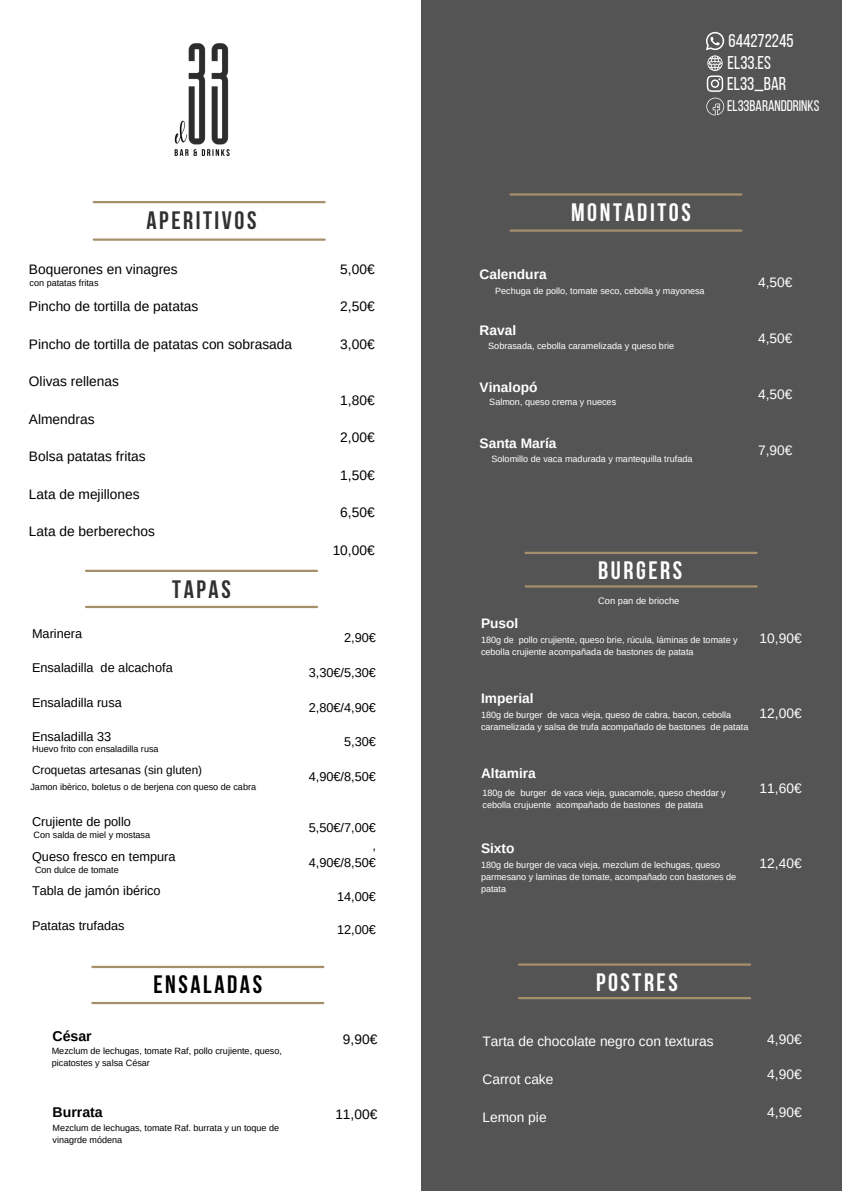
<style>
.page{position:relative;width:842px;height:1191px;background:#fff}
.page>*{position:absolute;margin:0;border:0;box-sizing:border-box;transform-origin:0 0}
.t1{font:700 25.1px "Bebas Neue";letter-spacing:.1em;color:#fff}
.t2{font:700 25.1px "Bebas Neue";letter-spacing:.1em;color:#313131}
.t3{font:700 25.1px "Bebas Neue";letter-spacing:.1em;color:#000}
.t4{font:18.5px "Bebas Neue";color:#fff}
.t5{font:15.3px "Bebas Neue";color:#fff}
.t6{font:700 14.1px "Arimo";color:#000}
.t7{font:13.7px "Arimo";color:#000}
.t8{font:13.7px "Arimo";color:#fff}
.t9{font:700 13.7px "Arimo";color:#fff}
.t10{font:12.7px/17.2px "Arimo";color:#000;text-align:right}
.t11{font:11.7px "Arimo";color:#000}
.t12{font:9.3px "Arimo";color:#fff}
.t13{font:9.1px/12px "Arimo";color:#fff}
.t14{font:9.1px/12px "Arimo";color:#000}
.t15{font:9px/12px "Arimo";color:#000}
</style>
<div class="page">
<div style="left:421px;top:0;width:421px;height:1190px;background:#545454"></div>
<img style="left:174px;top:43px;width:56px;height:113px">
<hr style="left:94px;top:201px;width:231px;height:2px;background:#a68f6b">
<hr style="left:94px;top:238px;width:231px;height:3px;background:#a68f6b">
<hr style="left:519px;top:963px;width:231px;height:2px;background:#a68f6b">
<hr style="left:519px;top:996px;width:231px;height:3px;background:#a68f6b">
<hr style="left:92px;top:965px;width:231px;height:2px;background:#a68f6b">
<hr style="left:92px;top:1001px;width:231px;height:3px;background:#a68f6b">
<hr style="left:510px;top:193px;width:231px;height:3px;background:#a68f6b">
<hr style="left:510px;top:229px;width:231px;height:3px;background:#a68f6b">
<hr style="left:526px;top:551px;width:231px;height:3px;background:#a68f6b">
<hr style="left:526px;top:585px;width:231px;height:2px;background:#a68f6b">
<hr style="left:86px;top:569px;width:231px;height:3px;background:#a68f6b">
<hr style="left:86px;top:605px;width:231px;height:3px;background:#a68f6b">
<svg style="left:706px;top:32px;width:18px;height:60px"></svg>
<svg style="left:706px;top:98px;width:18px;height:17px"></svg>
<h5 class="t2" style="left:147px;top:211px;width:111px">APERITIVOS</h5>
<h4 class="t7" style="left:29px;top:261px;width:150px">Boquerones en vinagres</h4>
<h4 class="t7" style="left:29px;top:298px;width:171px">Pincho de tortilla de patatas</h4>
<p class="t7" style="left:29px;top:336px;width:265px">Pincho de tortilla de patatas con sobrasada</p>
<h1 class="t7" style="left:29px;top:373px;width:91px">Olivas rellenas</h1>
<h4 class="t7" style="left:29px;top:411px;width:67px">Almendras</h4>
<h4 class="t7" style="left:29px;top:448px;width:118px">Bolsa patatas fritas</h4>
<h4 class="t7" style="left:29px;top:486px;width:112px">Lata de mejillones</h4>
<h4 class="t7" style="left:29px;top:523px;width:127px">Lata de berberechos</h4>
<p class="t14" style="left:30px;top:277px;width:70px">con patatas fritas</p>
<p class="t2" style="left:172px;top:579px;width:60px">TAPAS</p>
<p class="t10" style="left:32px;top:624px;width:52px">Marinera</p>
<p class="t10" style="left:32px;top:659px;width:142px">Ensaladilla de alcachofa</p>
<p class="t10" style="left:32px;top:693px;width:91px">Ensaladilla rusa</p>
<h4 class="t10" style="left:32px;top:728px;width:81px">Ensaladilla 33</h4>
<h4 class="t11" style="left:32px;top:763px;width:172px">Croquetas artesanas (sin gluten)</h4>
<h4 class="t10" style="left:32px;top:813px;width:100px">Crujiente de pollo</h4>
<h4 class="t10" style="left:32px;top:847px;width:145px">Queso fresco en tempura</h4>
<h1 class="t10" style="left:32px;top:882px;width:130px">Tabla de jamón ibérico</h1>
<p class="t10" style="left:32px;top:916px;width:94px">Patatas trufadas</p>
<p class="t14" style="left:32px;top:743px;width:128px">Huevo frito con ensaladilla rusa</p>
<p class="t14" style="left:30px;top:781px;width:227px">Jamon ibèrico, boletus o de berjena con queso de cabra</p>
<p class="t14" style="left:34px;top:828px;width:118px">Con salda de miel y mostasa</p>
<h4 class="t14" style="left:35px;top:863px;width:85px">Con dulce de tomate</h4>
<h5 class="t6" style="left:53px;top:1028px;width:41px">César</h5>
<h5 class="t3" style="left:154px;top:974px;width:110px">ENSALADAS</h5>
<h5 class="t14" style="left:52px;top:1044px;width:232px">Mezclum de lechugas, tomate Raf, pollo crujiente, queso, picatostes y salsa César</h5>
<h5 class="t6" style="left:53px;top:1104px;width:52px">Burrata</h5>
<h5 class="t15" style="left:53px;top:1121px;width:228px">Mezclum de lechugas, tomate Raf. burrata y un toque de vinagrde módena</h5>
<h4 class="t7" style="left:340px;top:261px;width:36px">5,00€</h4>
<h4 class="t7" style="left:340px;top:298px;width:36px">2,50€</h4>
<h4 class="t7" style="left:340px;top:336px;width:36px">3,00€</h4>
<h4 class="t7" style="left:340px;top:392px;width:36px">1,80€</h4>
<h5 class="t7" style="left:340px;top:430px;width:36px">2,00€</h5>
<h5 class="t7" style="left:340px;top:467px;width:36px">1,50€</h5>
<h5 class="t7" style="left:340px;top:505px;width:36px">6,50€</h5>
<h5 class="t7" style="left:333px;top:542px;width:43px">10,00€</h5>
<h3 class="t10" style="left:344px;top:629px;width:33px">2,90€</h3>
<h3 class="t10" style="left:309px;top:664px;width:69px">3,30€/5,30€</h3>
<h3 class="t10" style="left:309px;top:698px;width:69px">2,80€/4,90€</h3>
<h3 class="t10" style="left:344px;top:733px;width:33px">5,30€</h3>
<h4 class="t10" style="left:309px;top:767px;width:69px">4,90€/8,50€</h4>
<h4 class="t10" style="left:309px;top:819px;width:69px">5,50€/7,00€ ,<br>4,90€/8,50€</h4>
<h4 class="t10" style="left:337px;top:888px;width:40px">14,00€</h4>
<h4 class="t10" style="left:337px;top:921px;width:40px">12,00€</h4>
<p class="t7" style="left:343px;top:1031px;width:36px">9,90€</p>
<h5 class="t7" style="left:335px;top:1106px;width:43px">11,00€</h5>
<h1 class="t4" style="left:728px;top:33px;width:67px">644272245</h1>
<h4 class="t4" style="left:727px;top:76px;width:60px">EL33_BAR</h4>
<h4 class="t4" style="left:728px;top:55px;width:45px">EL33.ES</h4>
<h3 class="t5" style="left:727px;top:100px;width:94px">EL33BARANDDRINKS</h3>
<h5 class="t9" style="left:480px;top:266px;width:69px">Calendura</h5>
<h5 class="t1" style="left:571px;top:202px;width:121px">MONTADITOS</h5>
<p class="t13" style="left:495px;top:284px;width:211px">Pechuga de pollo, tomate seco, cebolla y mayonesa</p>
<h5 class="t9" style="left:480px;top:323px;width:38px">Raval</h5>
<p class="t13" style="left:488px;top:340px;width:187px">Sobrasada, cebolla caramelizada y queso brie</p>
<h5 class="t9" style="left:480px;top:379px;width:59px">Vinalopó</h5>
<p class="t13" style="left:489px;top:395px;width:128px">Salmon, queso crema y nueces</p>
<h5 class="t9" style="left:480px;top:435px;width:79px">Santa María</h5>
<h5 class="t13" style="left:491px;top:452px;width:202px">Solomillo de vaca madurada y mantequilla trufada</h5>
<h1 class="t8" style="left:758px;top:274px;width:36px">4,50€</h1>
<h3 class="t8" style="left:758px;top:330px;width:36px">4,50€</h3>
<h3 class="t8" style="left:758px;top:386px;width:36px">4,50€</h3>
<p class="t8" style="left:758px;top:443px;width:36px">7,90€</p>
<p class="t9" style="left:481px;top:616px;width:39px">Pusol</p>
<p class="t1" style="left:598px;top:560px;width:86px">BURGERS</p>
<h3 class="t12" style="left:598px;top:595px;width:83px">Con pan de brioche</h3>
<p class="t13" style="left:481px;top:634px;width:258px">180g de pollo crujiente, queso brie, rúcula, láminas de tomate y cebolla crujiente acompañada de bastones de patata</p>
<h1 class="t8" style="left:760px;top:630px;width:43px">10,90€</h1>
<h4 class="t9" style="left:481px;top:691px;width:54px">Imperial</h4>
<h2 class="t13" style="left:481px;top:708px;width:269px">180g de burger de vaca vieja, queso de cabra, bacon, cebolla caramelizada y salsa de trufa acompañado de bastones de patata</h2>
<h3 class="t8" style="left:760px;top:705px;width:43px">12,00€</h3>
<h4 class="t9" style="left:481px;top:766px;width:56px">Altamira</h4>
<h2 class="t13" style="left:482px;top:786px;width:245px">180g de burger de vaca vieja, guacamole, queso cheddar y cebolla crujuente acompañado de bastones de patata</h2>
<p class="t9" style="left:481px;top:841px;width:35px">Sixto</p>
<h2 class="t13" style="left:481px;top:858px;width:257px">180g de burger de vaca vieja, mezclum de lechugas, queso parmesano y laminas de tomate, acompañado con bastones de patata</h2>
<h3 class="t8" style="left:760px;top:780px;width:43px">11,60€</h3>
<h3 class="t8" style="left:760px;top:855px;width:43px">12,40€</h3>
<h1 class="t1" style="left:596px;top:971px;width:83px">POSTRES</h1>
<h4 class="t8" style="left:482px;top:1033px;width:233px">Tarta de chocolate negro con texturas</h4>
<h4 class="t8" style="left:482px;top:1071px;width:72px">Carrot cake</h4>
<h4 class="t8" style="left:482px;top:1108px;width:66px">Lemon pie</h4>
<h4 class="t8" style="left:767px;top:1031px;width:36px">4,90€</h4>
<h4 class="t8" style="left:767px;top:1066px;width:36px">4,90€</h4>
<h4 class="t8" style="left:767px;top:1104px;width:36px">4,90€</h4>
</div>
